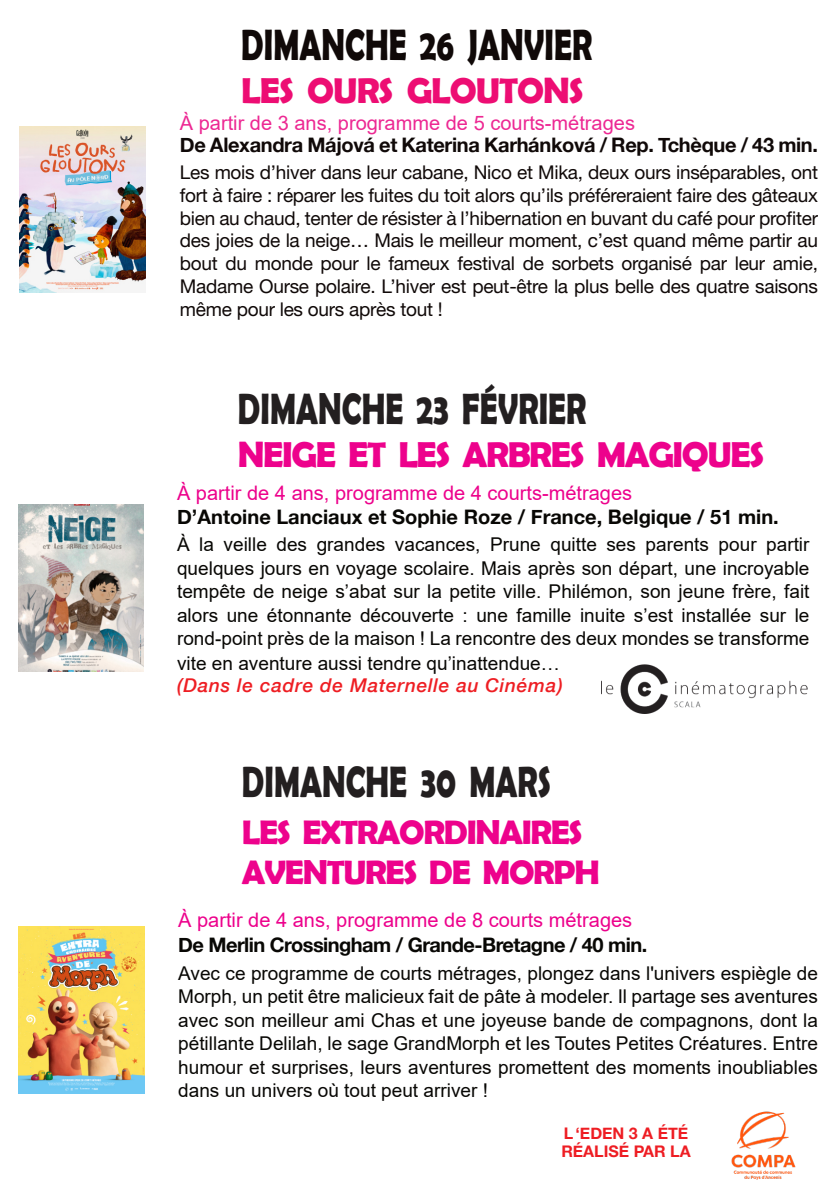
<style>
.page{position:relative;width:840px;height:1191px;background:#fff}
.page>*{position:absolute;margin:0;border:0;box-sizing:border-box;transform-origin:0 0}
.t1{font:700 44px "Berlin Sans FB Demi";color:#231f20;scale:.72 1}
.t2{font:700 44px "Berlin Sans FB Demi";color:#100908;scale:.72 1}
.t3{font:700 36px "Berlin Sans FB Demi";letter-spacing:-.04em;color:#ed028c}
.t4{font:700 36px "Berlin Sans FB Demi";letter-spacing:-.03em;color:#ed0d73}
.t5{font:700 34px/40px "Berlin Sans FB Demi";letter-spacing:-.04em;color:#ed028c}
.t6{font:20px "Arial";color:#ed028c}
.t7{font:700 20px "Helvetica Neue";letter-spacing:-.015em;color:#100908}
.t8{font:700 20px "Helvetica Neue";color:#080704}
.t9{font:700 20px "Helvetica Neue";letter-spacing:-.025em;color:#080704}
.t10{font:20px "Arial";color:#ed2893}
.t11{font:19px/23.6px "Arial";color:#080704;text-align:justify}
.t12{font:19px/22.8px "Helvetica Neue";letter-spacing:-.015em;color:#100908;text-align:justify}
.t13{font:19px "Helvetica Neue W01 66 Medium It";letter-spacing:.04em;color:#ee1e23}
.t14{font:700 16px/18px "Helvetica Neue";color:#ee1d23}
</style>
<div class="page">
<img style="left:20px;top:126px;width:125px;height:167px">
<img style="left:19px;top:927px;width:125px;height:166px">
<img style="left:601px;top:664px;width:205px;height:49px">
<img style="left:19px;top:505px;width:124px;height:166px">
<img style="left:731px;top:1111px;width:65px;height:69px">
<h1 class="t2" style="left:241px;top:19px;width:488px">DIMANCHE 26 JANVIER</h1>
<h2 class="t4" style="left:241px;top:69px;width:344px">LES OURS GLOUTONS</h2>
<p class="t10" style="left:180px;top:115px;width:456px">À partir de 3 ans, programme de 5 courts-métrages</p>
<p class="t7" style="left:180px;top:133px;width:639px">De Alexandra Májová et Katerina Karhánková / Rep. Tchèque / 43 min.</p>
<p class="t12" style="left:180px;top:163px;width:639px">Les mois d’hiver dans leur cabane, Nico et Mika, deux ours inséparables, ont fort à faire : réparer les fuites du toit alors qu’ils préféreraient faire des gâteaux bien au chaud, tenter de résister à l’hibernation en buvant du café pour profiter des joies de la neige… Mais le meilleur moment, c’est quand même partir au bout du monde pour le fameux festival de sorbets organisé par leur amie, Madame Ourse polaire. L’hiver est peut-être la plus belle des quatre saisons même pour les ours après tout !</p>
<h1 class="t1" style="left:238px;top:383px;width:485px">DIMANCHE 23 FÉVRIER</h1>
<h2 class="t3" style="left:238px;top:433px;width:527px">NEIGE ET LES ARBRES MAGIQUES</h2>
<p class="t6" style="left:177px;top:486px;width:456px">À partir de 4 ans, programme de 4 courts-métrages</p>
<p class="t8" style="left:177px;top:504px;width:603px">D’Antoine Lanciaux et Sophie Roze / France, Belgique / 51 min.</p>
<p class="t11" style="left:177px;top:534px;width:633px">À la veille des grandes vacances, Prune quitte ses parents pour partir quelques jours en voyage scolaire. Mais après son départ, une incroyable tempête de neige s’abat sur la petite ville. Philémon, son jeune frère, fait alors une étonnante découverte : une famille inuite s’est installée sur le rond-point près de la maison ! La rencontre des deux mondes se transforme vite en aventure aussi tendre qu’inattendue…</p>
<p class="t13" style="left:177px;top:679px;width:387px">(Dans le cadre de Maternelle au Cinéma)</p>
<h1 class="t1" style="left:242px;top:757px;width:430px">DIMANCHE 30 MARS</h1>
<h3 class="t5" style="left:242px;top:811px;width:359px">LES EXTRAORDINAIRES<br>AVENTURES DE MORPH</h3>
<p class="t6" style="left:178px;top:912px;width:455px">À partir de 4 ans, programme de 8 courts métrages</p>
<p class="t9" style="left:178px;top:932px;width:470px">De Merlin Crossingham / Grande-Bretagne / 40 min.</p>
<p class="t11" style="left:178px;top:962px;width:641px">Avec ce programme de courts métrages, plongez dans l'univers espiègle de Morph, un petit être malicieux fait de pâte à modeler. Il partage ses aventures avec son meilleur ami Chas et une joyeuse bande de compagnons, dont la pétillante Delilah, le sage GrandMorph et les Toutes Petites Créatures. Entre humour et surprises, leurs aventures promettent des moments inoubliables dans un univers où tout peut arriver !</p>
<p class="t14" style="left:561px;top:1123px;width:131px">L ‘EDEN 3 A ÉTÉ<br>RÉALISÉ PAR LA</p>
</div>
